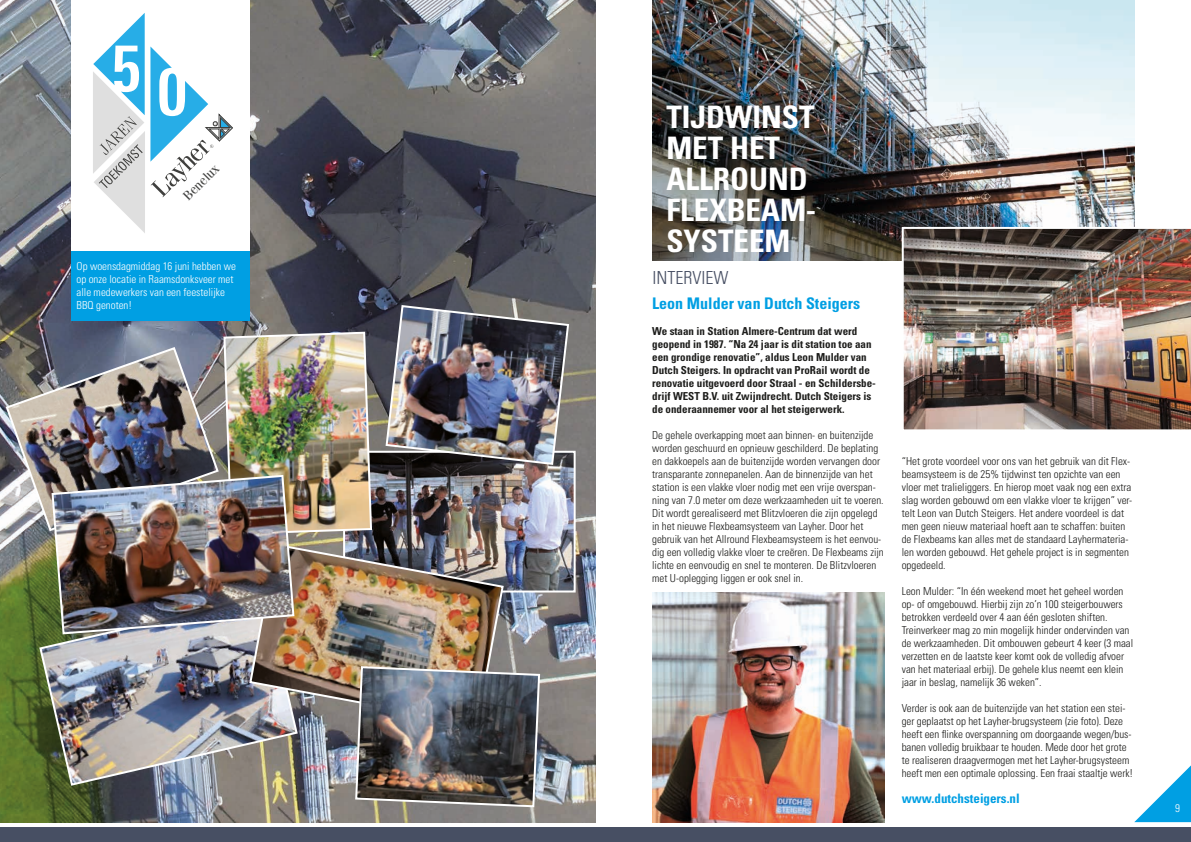
<style>
.page{position:relative;width:1191px;height:842px;background:#fff}
.page>*{position:absolute;margin:0;border:0;box-sizing:border-box;transform-origin:0 0}
.t1{font:700 condensed 31px/31px "Univers";color:#fff}
.t2{font:300 condensed 18px "Univers";color:#474f63}
.t3{font:700 condensed 16px "Univers";color:#009fe3}
.t4{font:700 condensed 13px "Univers";color:#009fe3}
.t5{font:13px "Fenice Pro ITC";color:#1d1d1b}
.t6{font:300 condensed 11px/13px "Univers";color:#1d1d1b}
.t7{font:700 condensed 11px/13px "Univers";color:#1d1d1b}
.t8{font:300 condensed 11px/13px "Univers";color:#fff}
</style>
<div class="page">
<div style="left:0;top:828px;width:1191px;height:14px;background:#474f63"></div>
<svg style="left:1134px;top:765px;width:57px;height:57px"></svg>
<img style="left:652px;top:0;width:482px;height:261px">
<img style="left:652px;top:593px;width:232px;height:229px">
<img style="left:901px;top:227px;width:290px;height:203px">
<img style="left:0;top:0;width:595px;height:822px">
<img style="left:38px;top:594px;width:261px;height:193px">
<div style="left:71px;top:251px;width:178px;height:69px;background:#009fe3"></div>
<img style="left:4px;top:346px;width:46px;height:186px">
<div style="left:71px;top:0;width:178px;height:251px;background:#fff"></div>
<svg style="left:93px;top:13px;width:140px;height:220px"></svg>
<img style="left:373px;top:454px;width:199px;height:135px">
<div style="left:343px;top:451px;width:232px;height:141px;border:2px solid #fff"></div>
<img style="left:384px;top:304px;width:186px;height:162px">
<img style="left:248px;top:542px;width:257px;height:184px">
<img style="left:50px;top:331px;width:323px;height:304px">
<img style="left:354px;top:665px;width:187px;height:143px">
<p class="t5" style="left:180px;top:192px;width:46px;rotate:-45deg">Benelux</p>
<p class="t8" style="left:77px;top:259px;width:161px">Op woensdagmiddag 16 juni hebben we op onze locatie in Raamsdonksveer met alle medewerkers van een feestelijke<br>BBQ genoten!</p>
<h1 class="t1" style="left:666px;top:101px;width:151px">TIJDWINST<br>MET HET<br>ALLROUND<br>FLEXBEAM-<br>SYSTEEM</h1>
<h2 class="t2" style="left:652px;top:267px;width:77px">INTERVIEW</h2>
<h3 class="t3" style="left:652px;top:293px;width:209px">Leon Mulder van Dutch Steigers</h3>
<p class="t7" style="left:652px;top:324px;width:225px">We staan in Station Almere-Centrum dat werd geopend in 1987. “Na 24 jaar is dit station toe aan een grondige renovatie”, aldus Leon Mulder van Dutch Steigers. In opdracht van ProRail wordt de renovatie uitgevoerd door Straal - en Schildersbe&shy;drijf WEST B.V. uit Zwijndrecht. Dutch Steigers is de onderaannemer voor al het steigerwerk.</p>
<p class="t6" style="left:652px;top:428px;width:233px">De gehele overkapping moet aan binnen- en buitenzijde worden geschuurd en opnieuw geschilderd. De beplating en dakkoepels aan de buitenzijde worden vervangen door transparante zonnepanelen. Aan de binnenzijde van het station is een vlakke vloer nodig met een vrije overspan&shy;ning van 7.0 meter om deze werkzaamheden uit te voeren.<br>Dit wordt gerealiseerd met Blitzvloeren die zijn opgelegd in het nieuwe Flexbeamsysteem van Layher. Door het gebruik van het Allround Flexbeamsysteem is het eenvou&shy;dig een volledig vlakke vloer te creëren. De Flexbeams zijn lichte en eenvoudig en snel te monteren. De Blitzvloeren met U-oplegging liggen er ook snel in.</p>
<p class="t6" style="left:901px;top:455px;width:232px">“Het grote voordeel voor ons van het gebruik van dit Flex&shy;beamsysteem is de 25% tijdwinst ten opzichte van een vloer met tralieliggers. En hierop moet vaak nog een extra slag worden gebouwd om een vlakke vloer te krijgen” ver&shy;telt Leon van Dutch Steigers. Het andere voordeel is dat men geen nieuw materiaal hoeft aan te schaffen: buiten de Flexbeams kan alles met de standaard Layhermateria&shy;len worden gebouwd. Het gehele project is in segmenten opgedeeld.</p>
<p class="t6" style="left:901px;top:585px;width:233px">Leon Mulder: “In één weekend moet het geheel worden op- of omgebouwd. Hierbij zijn zo’n 100 steigerbouwers betrokken verdeeld over 4 aan één gesloten shiften.<br>Treinverkeer mag zo min mogelijk hinder ondervinden van de werkzaamheden. Dit ombouwen gebeurt 4 keer (3 maal verzetten en de laatste keer komt ook de volledig afvoer van het materiaal erbij). De gehele klus neemt een klein jaar in beslag, namelijk 36 weken”.</p>
<p class="t6" style="left:901px;top:702px;width:233px">Verder is ook aan de buitenzijde van het station een stei&shy;ger geplaatst op het Layher-brugsysteem (zie foto). Deze heeft een flinke overspanning om doorgaande wegen/bus&shy;banen volledig bruikbaar te houden. Mede door het grote te realiseren draagvermogen met het Layher-brugsysteem heeft men een optimale oplossing. Een fraai staaltje werk!</p>
<p class="t4" style="left:901px;top:790px;width:119px">www.dutchsteigers.nl</p>
<p class="t8" style="left:1175px;top:801px;width:6px">9</p>
</div>
